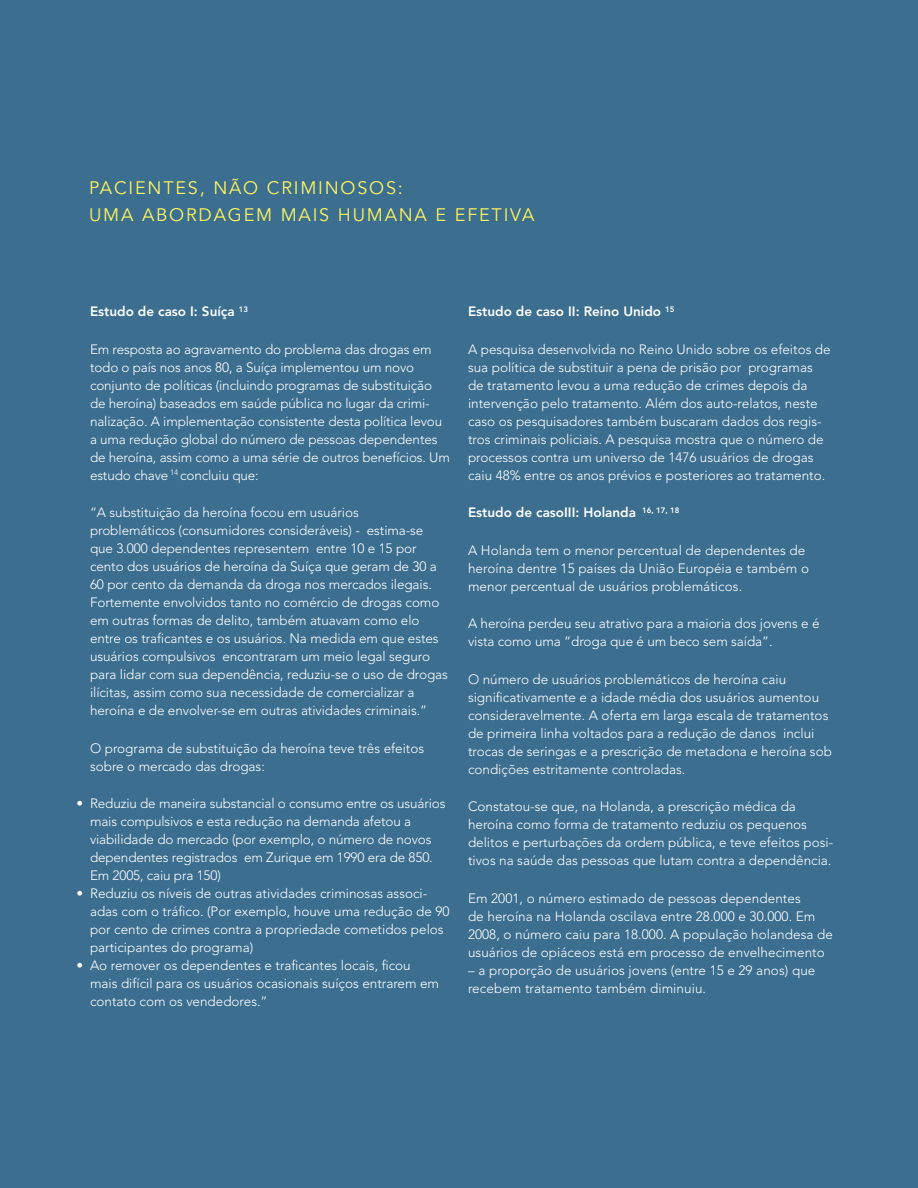
<style>
.page{position:relative;width:918px;height:1188px;background:#3b6e8f}
.page>*{position:absolute;margin:0;border:0;box-sizing:border-box;transform-origin:0 0}
.t1{font:18px/27px "Avenir LT Std";letter-spacing:.1em;color:#fff45f}
.t2{font:300 13.5px/18px "Avenir LT Std";color:#fff}
.t3{font:800 13.5px "Avenir LT Std";color:#fff}
</style>
<div class="page">
<h1 class="t1" style="left:89px;top:174px;width:447px">PACIENTES, NÃO CRIMINOSOS:<br>UMA ABORDAGEM MAIS HUMANA E EFETIVA</h1>
<p class="t3" style="left:90px;top:304px;width:160px">Estudo de caso I: Suíça <sup>13</sup></p>
<p class="t2" style="left:90px;top:340px;width:361px">Em resposta ao agravamento do problema das drogas em todo o país nos anos 80, a Suíça implementou um novo conjunto de políticas (incluindo programas de substituição de heroína) baseados em saúde pública no lugar da crimi&shy;nalização. A implementação consistente desta política levou a uma redução global do número de pessoas dependentes de heroína, assim como a uma série de outros benefícios. Um estudo chave <sup>14</sup> concluiu que:</p>
<p class="t2" style="left:90px;top:504px;width:359px">“A substituição da heroína focou em usuários<br>problemáticos (consumidores consideráveis) - estima-se que 3.000 dependentes representem entre 10 e 15 por cento dos usuários de heroína da Suíça que geram de 30 a 60 por cento da demanda da droga nos mercados ilegais.<br>Fortemente envolvidos tanto no comércio de drogas como em outras formas de delito, também atuavam como elo entre os traficantes e os usuários. Na medida em que estes usuários compulsivos encontraram um meio legal seguro para lidar com sua dependência, reduziu-se o uso de drogas ilícitas, assim como sua necessidade de comercializar a heroína e de envolver-se em outras atividades criminais.”</p>
<p class="t2" style="left:90px;top:739px;width:336px">O programa de substituição da heroína teve três efeitos sobre o mercado das drogas:</p>
<p class="t2" style="left:90px;top:795px;width:357px;text-indent:-14px">• Reduziu de maneira substancial o consumo entre os usuários mais compulsivos e esta redução na demanda afetou a viabilidade do mercado (por exemplo, o número de novos dependentes registrados em Zurique em 1990 era de 850.<br>Em 2005, caiu pra 150)</p>
<p class="t2" style="left:90px;top:885px;width:361px;text-indent:-14px">• Reduziu os níveis de outras atividades criminosas associ&shy;adas com o tráfico. (Por exemplo, houve uma redução de 90 por cento de crimes contra a propriedade cometidos pelos participantes do programa)</p>
<p class="t2" style="left:90px;top:957px;width:351px;text-indent:-14px">• Ao remover os dependentes e traficantes locais, ficou mais difícil para os usuários ocasionais suíços entrarem em contato com os vendedores.”</p>
<p class="t3" style="left:468px;top:304px;width:208px">Estudo de caso II: Reino Unido <sup>15</sup></p>
<p class="t2" style="left:468px;top:340px;width:364px">A pesquisa desenvolvida no Reino Unido sobre os efeitos de sua política de substituir a pena de prisão por programas de tratamento levou a uma redução de crimes depois da intervenção pelo tratamento. Além dos auto-relatos, neste caso os pesquisadores também buscaram dados dos regis&shy;tros criminais policiais. A pesquisa mostra que o número de processos contra um universo de 1476 usuários de drogas caiu 48% entre os anos prévios e posteriores ao tratamento.</p>
<p class="t3" style="left:468px;top:505px;width:213px">Estudo de casoIII: Holanda <sup>16,</sup> <sup>17,</sup> <sup>18</sup></p>
<p class="t2" style="left:468px;top:541px;width:343px">A Holanda tem o menor percentual de dependentes de heroína dentre 15 países da União Européia e também o menor percentual de usuários problemáticos.</p>
<p class="t2" style="left:468px;top:615px;width:353px">A heroína perdeu seu atrativo para a maioria dos jovens e é vista como uma “droga que é um beco sem saída”.</p>
<p class="t2" style="left:468px;top:670px;width:366px">O número de usuários problemáticos de heroína caiu significativamente e a idade média dos usuários aumentou consideravelmente. A oferta em larga escala de tratamentos de primeira linha voltados para a redução de danos inclui trocas de seringas e a prescrição de metadona e heroína sob condições estritamente controladas.</p>
<p class="t2" style="left:468px;top:798px;width:367px">Constatou-se que, na Holanda, a prescrição médica da heroína como forma de tratamento reduziu os pequenos delitos e perturbações da ordem pública, e teve efeitos posi&shy;tivos na saúde das pessoas que lutam contra a dependência.</p>
<p class="t2" style="left:468px;top:889px;width:366px">Em 2001, o número estimado de pessoas dependentes<br>de heroína na Holanda oscilava entre 28.000 e 30.000. Em 2008, o número caiu para 18.000. A população holandesa de usuários de opiáceos está em processo de envelhecimento</p>
<p class="t2" style="left:468px;top:961px;width:349px">– a proporção de usuários jovens (entre 15 e 29 anos) que recebem tratamento também diminuiu.</p>
</div>
